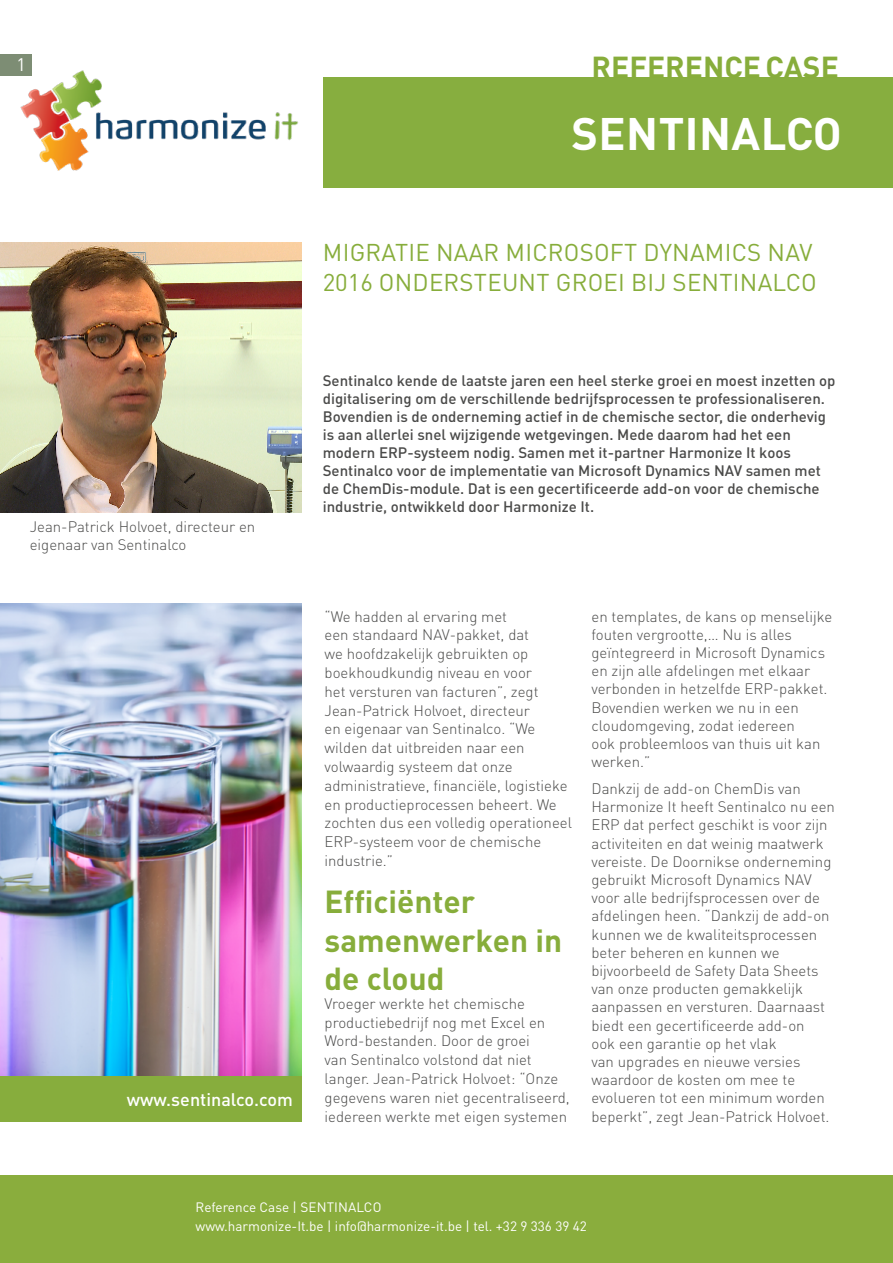
<style>
.page{position:relative;width:893px;height:1263px;background:#fff}
.page>*{position:absolute;margin:0;border:0;box-sizing:border-box;transform-origin:0 0}
.t1{font:700 45px "DIN Pro";letter-spacing:.01em;color:#fff}
.t2{font:700 31.5px/38.5px "DIN Pro";color:#87ad3b}
.t3{font:700 30px "DIN Pro";color:#87ad3b}
.t4{font:24px/30px "DIN Pro";letter-spacing:.01em;color:#87ad3b}
.t5{font:500 18px "DIN Pro";color:#fff}
.t6{font:18px "DIN Pro";color:#fff}
.t7{font:300 15px/18.1px "DIN Pro";color:#4a4a49}
.t8{font:500 15px/18px "DIN Pro";color:#4a4a49}
.t9{font:13.5px/19px "DIN Pro";color:#fff}
</style>
<div class="page">
<div style="left:0;top:1175px;width:893px;height:88px;background:#8aad3d"></div>
<img style="left:20px;top:70px;width:278px;height:101px">
<div style="left:323px;top:77px;width:570px;height:111px;background:#87ae3f"></div>
<div style="left:0;top:54px;width:32px;height:22px;background:#7d8d74"></div>
<img style="left:0;top:604px;width:301px;height:472px">
<div style="left:0;top:1076px;width:301px;height:45px;background:#87ad3d"></div>
<img style="left:0;top:242px;width:301px;height:270px">
<p class="t6" style="left:16px;top:52px;width:11px">1</p>
<h3 class="t3" style="left:592px;top:47px;width:249px">REFERENCE CASE</h3>
<h1 class="t1" style="left:572px;top:103px;width:272px">SENTINALCO</h1>
<h3 class="t4" style="left:323px;top:236px;width:496px">MIGRATIE NAAR MICROSOFT DYNAMICS NAV<br>2016 ONDERSTEUNT GROEI BIJ SENTINALCO</h3>
<p class="t7" style="left:30px;top:517px;width:227px">Jean-Patrick Holvoet, directeur en eigenaar van Sentinalco</p>
<p class="t5" style="left:127px;top:1087px;width:168px">www.sentinalco.com</p>
<p class="t8" style="left:323px;top:371px;width:514px">Sentinalco kende de laatste jaren een heel sterke groei en moest inzetten op digitalisering om de verschillende bedrijfsprocessen te professionaliseren.<br>Bovendien is de onderneming actief in de chemische sector, die onderhevig is aan allerlei snel wijzigende wetgevingen. Mede daarom had het een modern ERP-systeem nodig. Samen met it-partner Harmonize It koos Sentinalco voor de implementatie van Microsoft Dynamics NAV samen met de ChemDis-module. Dat is een gecertificeerde add-on voor de chemische industrie, ontwikkeld door Harmonize It.</p>
<p class="t7" style="left:325px;top:606px;width:249px;line-height:18.8px">“We hadden al ervaring met<br>een standaard NAV-pakket, dat<br>we hoofdzakelijk gebruikten op boekhoudkundig niveau en voor<br>het versturen van facturen”, zegt<br>Jean-Patrick Holvoet, directeur<br>en eigenaar van Sentinalco. “We wilden dat uitbreiden naar een volwaardig systeem dat onze administratieve, financiële, logistieke en productieprocessen beheert. We zochten dus een volledig operationeel<br>ERP-systeem voor de chemische industrie.”</p>
<h2 class="t2" style="left:325px;top:881px;width:239px">Efficiënter samenwerken in de cloud</h2>
<p class="t7" style="left:325px;top:993px;width:247px;line-height:18.8px">Vroeger werkte het chemische productiebedrijf nog met Excel en Word-bestanden. Door de groei<br>van Sentinalco volstond dat niet langer. Jean-Patrick Holvoet: “Onze gegevens waren niet gecentraliseerd, iedereen werkte met eigen systemen</p>
<p class="t7" style="left:591px;top:607px;width:242px">en templates, de kans op menselijke fouten vergrootte,… Nu is alles geïntegreerd in Microsoft Dynamics en zijn alle afdelingen met elkaar verbonden in hetzelfde ERP-pakket.<br>Bovendien werken we nu in een cloudomgeving, zodat iedereen<br>ook probleemloos van thuis uit kan werken.”</p>
<p class="t7" style="left:591px;top:779px;width:245px">Dankzij de add-on ChemDis van Harmonize It heeft Sentinalco nu een ERP dat perfect geschikt is voor zijn activiteiten en dat weinig maatwerk vereiste. De Doornikse onderneming gebruikt Microsoft Dynamics NAV voor alle bedrijfsprocessen over de afdelingen heen. “Dankzij de add-on kunnen we de kwaliteitsprocessen beter beheren en kunnen we bijvoorbeeld de Safety Data Sheets van onze producten gemakkelijk aanpassen en versturen. Daarnaast biedt een gecertificeerde add-on<br>ook een garantie op het vlak<br>van upgrades en nieuwe versies waardoor de kosten om mee te evolueren tot een minimum worden beperkt”, zegt Jean-Patrick Holvoet.</p>
<p class="t9" style="left:196px;top:1197px;width:393px">Reference Case | SENTINALCO<br>www.harmonize-It.be | info@harmonize-it.be | tel. +32 9 336 39 42</p>
</div>
